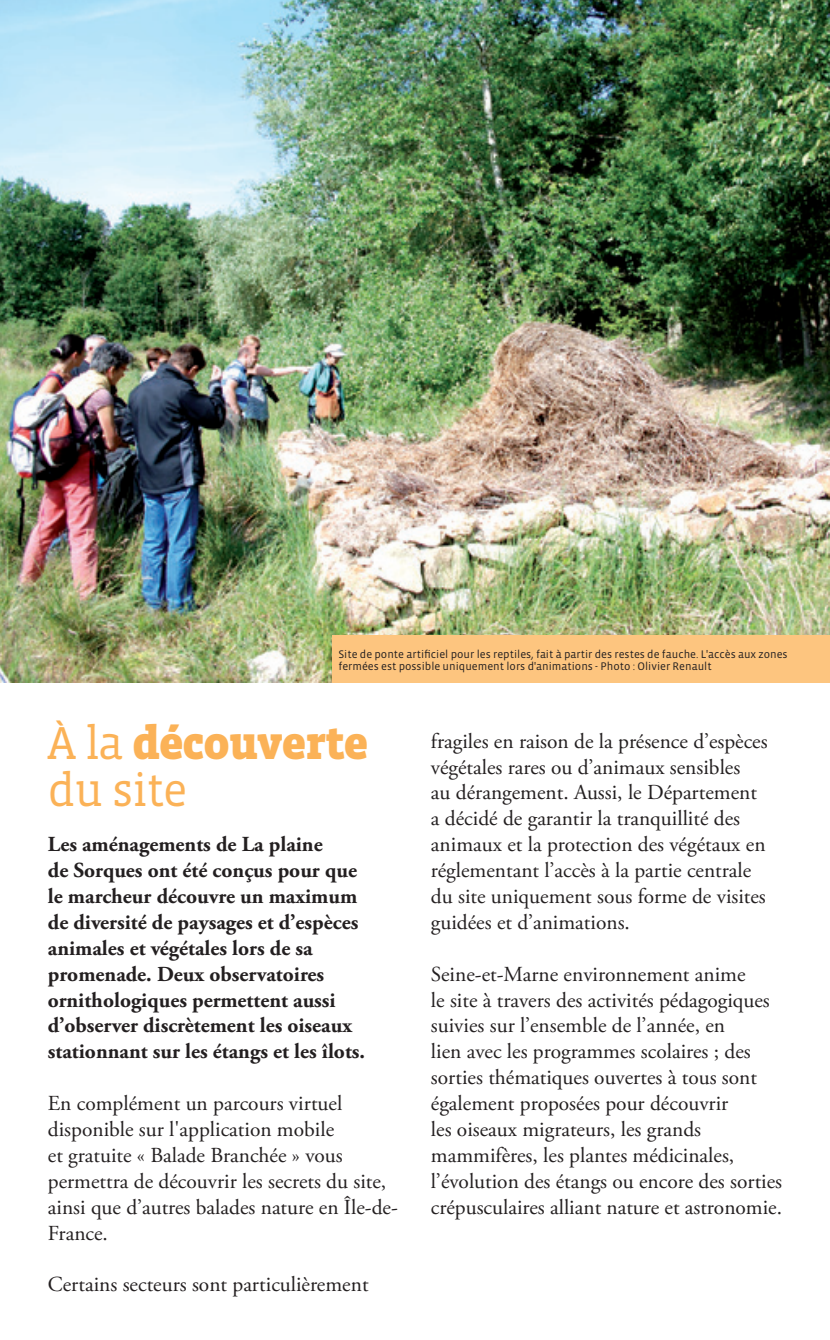
<style>
.page{position:relative;width:830px;height:1340px;background:#fff}
.page>*{position:absolute;margin:0;border:0;box-sizing:border-box;transform-origin:0 0}
.t1{font:900 47.25px/47.2px "Vista Slab OTCE";letter-spacing:-.025em;color:#fbb257}
.t2{font:21.38px/25.9px "Adobe Garamond Pro";color:#231f20}
.t3{font:700 21.38px/25.9px "Adobe Garamond Pro";color:#231f20}
.t4{font:11.25px/11.2px "Vista Sans OTCE";color:#231f20}
.s1{font-weight:400}
</style>
<div class="page">
<img style="left:0;top:0;width:829px;height:682px">
<div style="left:332px;top:635px;width:497px;height:47px;background:#fdc57f"></div>
<hr style="left:829px;top:0;width:1px;height:899px;background:#0e737d">
<p class="t4" style="left:338px;top:649px;width:450px">Site de ponte artificiel pour les reptiles, fait à partir des restes de fauche. L'accès aux zones fermées est possible uniquement lors d'animations - Photo : Olivier Renault</p>
<p class="t1" style="left:48px;top:718px;width:322px"><span class="s1">À la</span> découverte <span class="s1">du site</span></p>
<p class="t3" style="left:48px;top:832px;width:318px">Les aménagements de La plaine<br>de Sorques ont été conçus pour que le marcheur découvre un maximum de diversité de paysages et d’espèces animales et végétales lors de sa promenade. Deux observatoires ornithologiques permettent aussi d’observer discrètement les oiseaux stationnant sur les étangs et les îlots.</p>
<p class="t2" style="left:48px;top:1091px;width:351px">En complément un parcours virtuel disponible sur l'application mobile<br>et gratuite « Balade Branchée » vous permettra de découvrir les secrets du site, ainsi que d’autres balades nature en Île-de-France.</p>
<p class="t2" style="left:48px;top:1272px;width:322px">Certains secteurs sont particulièrement</p>
<p class="t2" style="left:431px;top:728px;width:338px">fragiles en raison de la présence d’espèces végétales rares ou d’animaux sensibles<br>au dérangement. Aussi, le Département a décidé de garantir la tranquillité des animaux et la protection des végétaux en réglementant l’accès à la partie centrale du site uniquement sous forme de visites guidées et d’animations.</p>
<p class="t2" style="left:431px;top:961px;width:352px">Seine-et-Marne environnement anime<br>le site à travers des activités pédagogiques suivies sur l’ensemble de l’année, en<br>lien avec les programmes scolaires ; des sorties thématiques ouvertes à tous sont également proposées pour découvrir<br>les oiseaux migrateurs, les grands mammifères, les plantes médicinales, l’évolution des étangs ou encore des sorties crépusculaires alliant nature et astronomie.</p>
</div>
